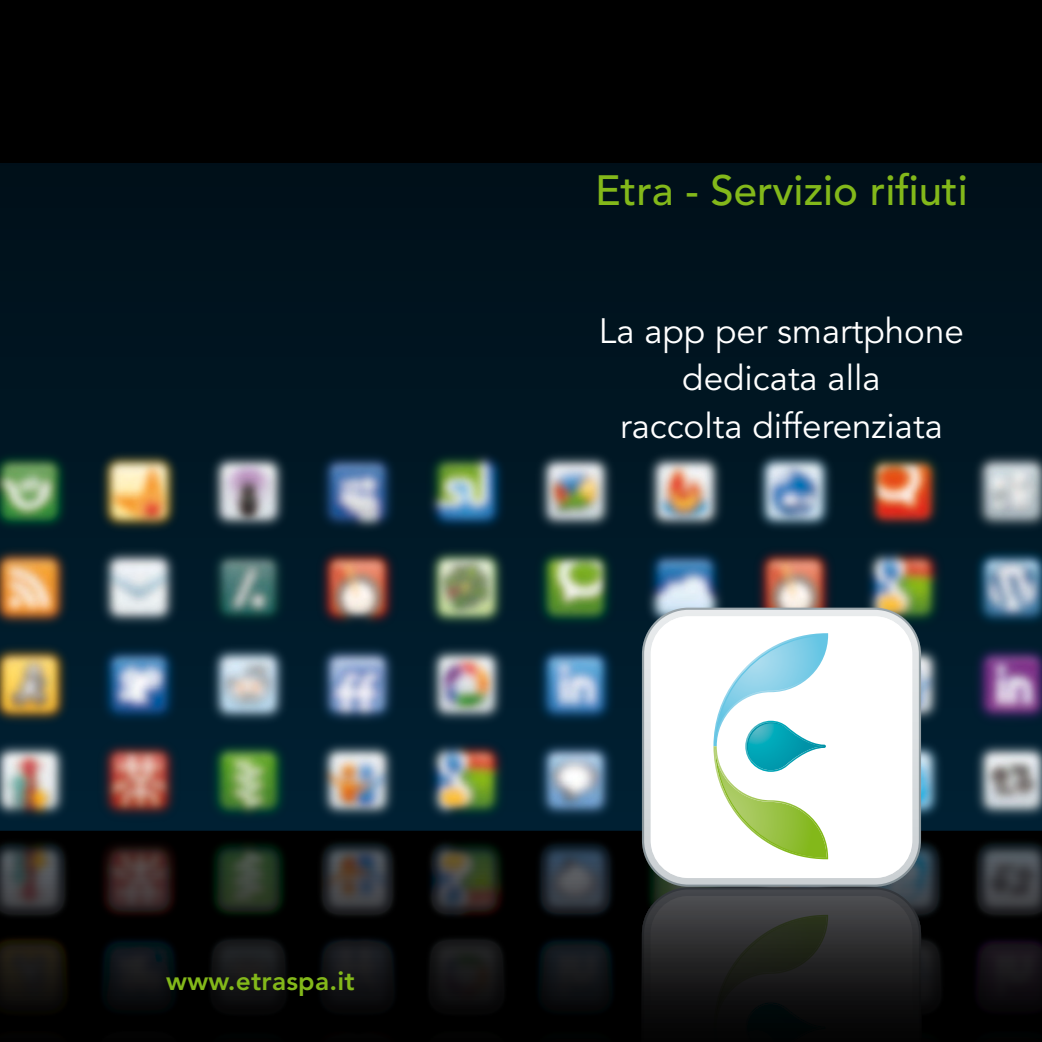
<style>
.page{position:relative;width:1042px;height:1042px;background:#000}
.page>*{position:absolute;margin:0;border:0;box-sizing:border-box;transform-origin:0 0}
.t1{font:500 42px "Avenir LT Std";color:#83b81a}
.t2{font:35px/47.2px "Avenir LT Std";color:#fff;text-align:center}
.t3{font:800 26.25px "Avenir LT Std";letter-spacing:.01em;color:#83b81a}
</style>
<div class="page">
<div style="left:0;top:163px;width:1042px;height:667px;background:#00131f"></div>
<img style="left:341px;top:453px;width:32px;height:42px">
<img style="left:341px;top:495px;width:32px;height:96px">
<img style="left:373px;top:453px;width:109px;height:42px">
<img style="left:232px;top:681px;width:32px;height:96px">
<img style="left:592px;top:584px;width:109px;height:7px">
<img style="left:46px;top:777px;width:186px;height:9px">
<img style="left:264px;top:591px;width:109px;height:96px">
<img style="left:559px;top:591px;width:33px;height:96px">
<img style="left:0;top:681px;width:46px;height:96px">
<img style="left:46px;top:681px;width:186px;height:96px">
<img style="left:482px;top:687px;width:110px;height:99px">
<img style="left:232px;top:584px;width:109px;height:97px">
<img style="left:264px;top:687px;width:186px;height:99px">
<img style="left:0;top:584px;width:46px;height:97px">
<img style="left:46px;top:584px;width:186px;height:97px">
<img style="left:0;top:786px;width:46px;height:44px">
<img style="left:46px;top:786px;width:109px;height:44px">
<img style="left:887px;top:455px;width:32px;height:40px">
<img style="left:919px;top:453px;width:123px;height:42px">
<img style="left:701px;top:584px;width:109px;height:7px">
<img style="left:810px;top:495px;width:109px;height:96px">
<img style="left:592px;top:591px;width:109px;height:186px">
<img style="left:701px;top:591px;width:109px;height:17px">
<img style="left:996px;top:687px;width:46px;height:99px">
<img style="left:810px;top:591px;width:186px;height:96px">
<img style="left:921px;top:687px;width:75px;height:99px">
<img style="left:155px;top:786px;width:109px;height:44px">
<img style="left:450px;top:786px;width:32px;height:44px">
<img style="left:482px;top:786px;width:110px;height:44px">
<img style="left:264px;top:786px;width:186px;height:44px">
<img style="left:592px;top:786px;width:50px;height:44px">
<img style="left:0;top:455px;width:46px;height:129px">
<img style="left:46px;top:453px;width:109px;height:131px">
<img style="left:373px;top:495px;width:186px;height:96px">
<img style="left:919px;top:495px;width:123px;height:186px">
<img style="left:778px;top:452px;width:109px;height:132px">
<img style="left:668px;top:452px;width:110px;height:132px">
<img style="left:482px;top:453px;width:186px;height:131px">
<img style="left:373px;top:591px;width:186px;height:186px">
<img style="left:921px;top:786px;width:121px;height:44px">
<img style="left:155px;top:453px;width:186px;height:131px">
<svg style="left:0;top:830px;width:1042px;height:184px"></svg>
<svg style="left:642px;top:608px;width:279px;height:279px;background:#abb3b5"></svg>
<svg style="left:651px;top:859px;width:261px;height:19px;background:#f5f6f6"></svg>
<svg style="left:651px;top:616px;width:261px;height:243px;background:#e6f3ed"></svg>
<p class="t3" style="left:166px;top:965px;width:190px">www.etraspa.it</p>
<p class="t1" style="left:595px;top:167px;width:374px">Etra - Servizio rifiuti</p>
<p class="t2" style="left:599px;top:308px;width:366px">La app per smartphone dedicata alla<br>raccolta differenziata</p>
</div>
